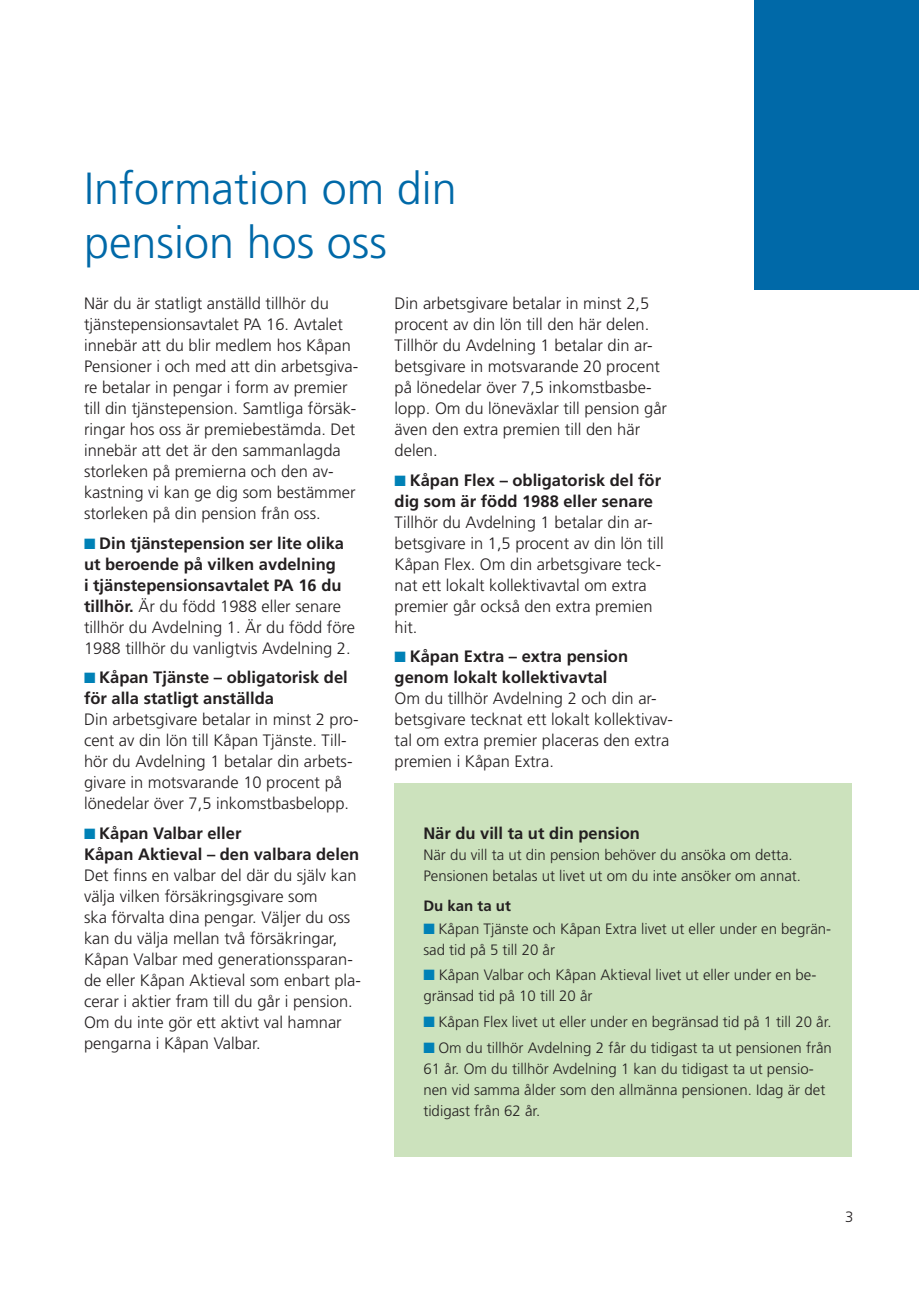
<style>
.page{position:relative;width:919px;height:1289px;background:#fff}
.page>*{position:absolute;margin:0;border:0;box-sizing:border-box;transform-origin:0 0}
.t1{font:300 45px/54px "Frutiger";color:#0069a8}
.t2{font:300 16.5px/21px "Frutiger";color:#231f20}
.t3{font:700 16.5px/21px "Frutiger";color:#231f20}
.t4{font:300 15px/21px "Frutiger";color:#231f20}
.t5{font:700 15px "Frutiger";color:#231f20}
.s1{color:#0081b6}
.s2{font-weight:300}
</style>
<div class="page">
<div style="left:394px;top:783px;width:458px;height:374px;background:#cce2bd"></div>
<div style="left:754px;top:0;width:164px;height:290px;background:#0069a8"></div>
<h1 class="t1" style="left:84px;top:162px;width:374px">Information om din pension hos oss</h1>
<p class="t2" style="left:84px;top:293px;width:276px">När du är statligt anställd tillhör du tjänstepensionsavtalet PA 16. Avtalet innebär att du blir medlem hos Kåpan Pensioner i och med att din arbetsgiva&shy;re betalar in pengar i form av premier till din tjänstepension. Samtliga försäk&shy;ringar hos oss är premiebestämda. Det innebär att det är den sammanlagda storleken på premierna och den av&shy;kastning vi kan ge dig som bestämmer storleken på din pension från oss.</p>
<p class="t3" style="left:84px;top:532px;width:272px"><span class="s1">■</span> Din tjänstepension ser lite olika ut beroende på vilken avdelning<br>i tjänstepensionsavtalet PA 16 du tillhör. <span class="s2">Är du född 1988 eller senare tillhör du Avdelning 1. Är du född före 1988 tillhör du vanligtvis Avdelning 2.</span></p>
<p class="t3" style="left:84px;top:667px;width:265px"><span class="s1">■</span> Kåpan Tjänste – obligatorisk del för alla statligt anställda</p>
<p class="t2" style="left:84px;top:709px;width:276px">Din arbetsgivare betalar in minst 2 pro&shy;cent av din lön till Kåpan Tjänste. Till&shy;hör du Avdelning 1 betalar din arbets&shy;givare in motsvarande 10 procent på lönedelar över 7,5 inkomstbasbelopp.</p>
<p class="t3" style="left:84px;top:822px;width:277px"><span class="s1">■</span> Kåpan Valbar eller<br>Kåpan Aktieval – den valbara delen</p>
<p class="t2" style="left:84px;top:865px;width:278px">Det finns en valbar del där du själv kan välja vilken försäkringsgivare som<br>ska förvalta dina pengar. Väljer du oss kan du välja mellan två försäkringar, Kåpan Valbar med generationssparan&shy;de eller Kåpan Aktieval som enbart pla&shy;cerar i aktier fram till du går i pension.<br>Om du inte gör ett aktivt val hamnar pengarna i Kåpan Valbar.</p>
<p class="t2" style="left:394px;top:293px;width:274px">Din arbetsgivare betalar in minst 2,5 procent av din lön till den här delen.<br>Tillhör du Avdelning 1 betalar din ar&shy;betsgivare in motsvarande 20 procent på lönedelar över 7,5 inkomstbasbe&shy;lopp. Om du löneväxlar till pension går även den extra premien till den här delen.</p>
<p class="t3" style="left:394px;top:469px;width:268px"><span class="s1">■</span> Kåpan Flex – obligatorisk del för dig som är född 1988 eller senare</p>
<p class="t2" style="left:394px;top:512px;width:270px">Tillhör du Avdelning 1 betalar din ar&shy;betsgivare in 1,5 procent av din lön till<br>Kåpan Flex. Om din arbetsgivare teck&shy;nat ett lokalt kollektivavtal om extra premier går också den extra premien hit.</p>
<p class="t3" style="left:394px;top:646px;width:235px"><span class="s1">■</span> Kåpan Extra – extra pension genom lokalt kollektivavtal</p>
<p class="t2" style="left:394px;top:688px;width:280px">Om du tillhör Avdelning 2 och din ar&shy;betsgivare tecknat ett lokalt kollektivav&shy;tal om extra premier placeras den extra premien i Kåpan Extra.</p>
<p class="t3" style="left:423px;top:822px;width:218px">När du vill ta ut din pension</p>
<p class="t4" style="left:423px;top:844px;width:379px">När du vill ta ut din pension behöver du ansöka om detta.<br>Pensionen betalas ut livet ut om du inte ansöker om annat.</p>
<p class="t5" style="left:423px;top:897px;width:89px">Du kan ta ut</p>
<p class="t4" style="left:423px;top:918px;width:409px"><span class="s1">■</span> Kåpan Tjänste och Kåpan Extra livet ut eller under en begrän&shy;sad tid på 5 till 20 år</p>
<p class="t4" style="left:423px;top:964px;width:394px"><span class="s1">■</span> Kåpan Valbar och Kåpan Aktieval livet ut eller under en be&shy;gränsad tid på 10 till 20 år</p>
<p class="t4" style="left:423px;top:1011px;width:409px"><span class="s1">■</span> Kåpan Flex livet ut eller under en begränsad tid på 1 till 20 år.</p>
<p class="t4" style="left:423px;top:1037px;width:410px"><span class="s1">■</span> Om du tillhör Avdelning 2 får du tidigast ta ut pensionen från 61 år. Om du tillhör Avdelning 1 kan du tidigast ta ut pensio&shy;nen vid samma ålder som den allmänna pensionen. Idag är det tidigast från 62 år.</p>
<p class="t4" style="left:845px;top:1205px;width:10px">3</p>
</div>
